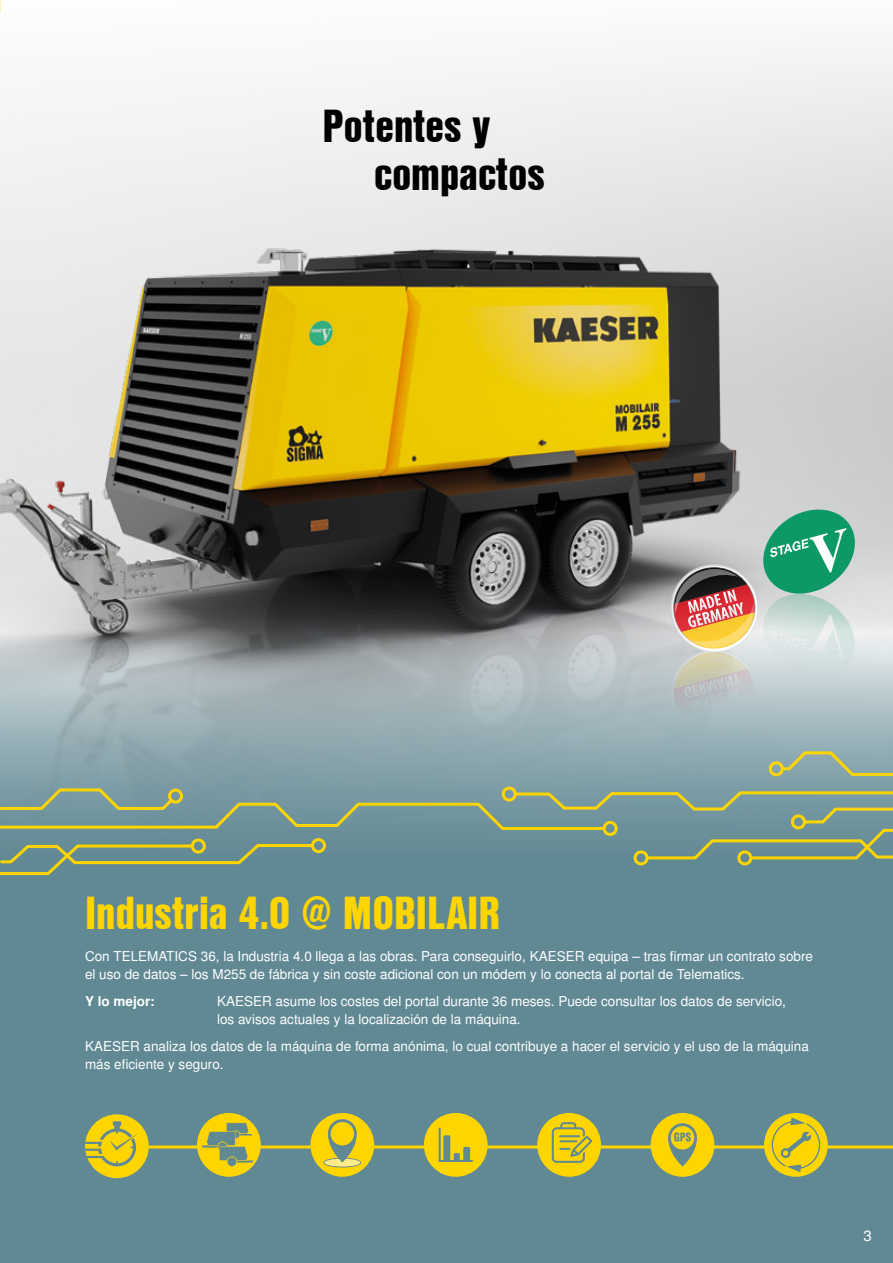
<style>
.page{position:relative;width:893px;height:1263px;background:#fff}
.page>*{position:absolute;margin:0;border:0;box-sizing:border-box;transform-origin:0 0}
.t1{font:45px "Nimbus San L Bla Con";color:#ffd500}
.t2{font:45px/48px "Nimbus San L Bla Con";color:#000}
.t3{font:15px "Nimbus San L";color:#fff}
.t4{font:13.5px/18px "Nimbus San L";color:#fff}
.t5{font:700 13.5px "Nimbus San L";color:#fff}
</style>
<div class="page">
<div style="left:0;top:634px;width:893px;height:629px;background:#618994"></div>
<img style="left:0;top:0;width:893px;height:787px">
<div style="left:502px;top:786px;width:15px;height:15px;border:3px solid #ffd500;border-radius:50%"></div>
<svg style="left:779px;top:750px;width:114px;height:27px;background:#99ad99"></svg>
<div style="left:769px;top:761px;width:15px;height:15px;border:3px solid #ffd500;border-radius:50%"></div>
<svg style="left:0;top:787px;width:893px;height:88px"></svg>
<div style="left:191px;top:838px;width:15px;height:15px;border:3px solid #ffd500;border-radius:50%"></div>
<svg style="left:665px;top:504px;width:191px;height:237px;background:#abbab1"></svg>
<hr style="left:121px;top:1145px;width:772px;height:3px;background:#ffd500">
<div style="left:197px;top:1113px;width:64px;height:64px;background:#ffd500;border-radius:50%"></div>
<svg style="left:202px;top:1122px;width:51px;height:45px"></svg>
<div style="left:310px;top:1113px;width:64px;height:64px;background:#ffd500;border-radius:50%"></div>
<svg style="left:323px;top:1119px;width:38px;height:48px"></svg>
<div style="left:424px;top:1113px;width:64px;height:64px;background:#ffd500;border-radius:50%"></div>
<svg style="left:439px;top:1128px;width:34px;height:34px"></svg>
<div style="left:537px;top:1113px;width:64px;height:64px;background:#ffd500;border-radius:50%"></div>
<svg style="left:552px;top:1122px;width:40px;height:41px"></svg>
<div style="left:651px;top:1113px;width:63px;height:64px;background:#ffd500;border-radius:50%"></div>
<svg style="left:668px;top:1123px;width:29px;height:43px"></svg>
<div style="left:764px;top:1113px;width:64px;height:64px;background:#ffd500;border-radius:50%"></div>
<svg style="left:769px;top:1117px;width:54px;height:55px"></svg>
<div style="left:85px;top:1114px;width:64px;height:64px;background:#ffd500;border-radius:50%"></div>
<svg style="left:85px;top:1121px;width:53px;height:45px"></svg>
<h1 class="t2" style="left:374px;top:100px;width:172px;text-indent:-52px">Potentes y compactos</h1>
<h1 class="t1" style="left:85px;top:878px;width:417px">Industria 4.0 @ MOBILAIR</h1>
<p class="t4" style="left:85px;top:948px;width:729px">Con TELEMATICS 36, la Industria 4.0 llega a las obras. Para conseguirlo, KAESER equipa – tras firmar un contrato sobre el uso de datos – los M255 de fábrica y sin coste adicional con un módem y lo conecta al portal de Telematics.</p>
<p class="t5" style="left:85px;top:993px;width:71px">Y lo mejor:</p>
<p class="t4" style="left:217px;top:993px;width:570px">KAESER asume los costes del portal durante 36 meses. Puede consultar los datos de servicio, los avisos actuales y la localización de la máquina.</p>
<p class="t4" style="left:85px;top:1038px;width:725px">KAESER analiza los datos de la máquina de forma anónima, lo cual contribuye a hacer el servicio y el uso de la máquina más eficiente y seguro.</p>
<p class="t3" style="left:863px;top:1226px;width:10px">3</p>
</div>
